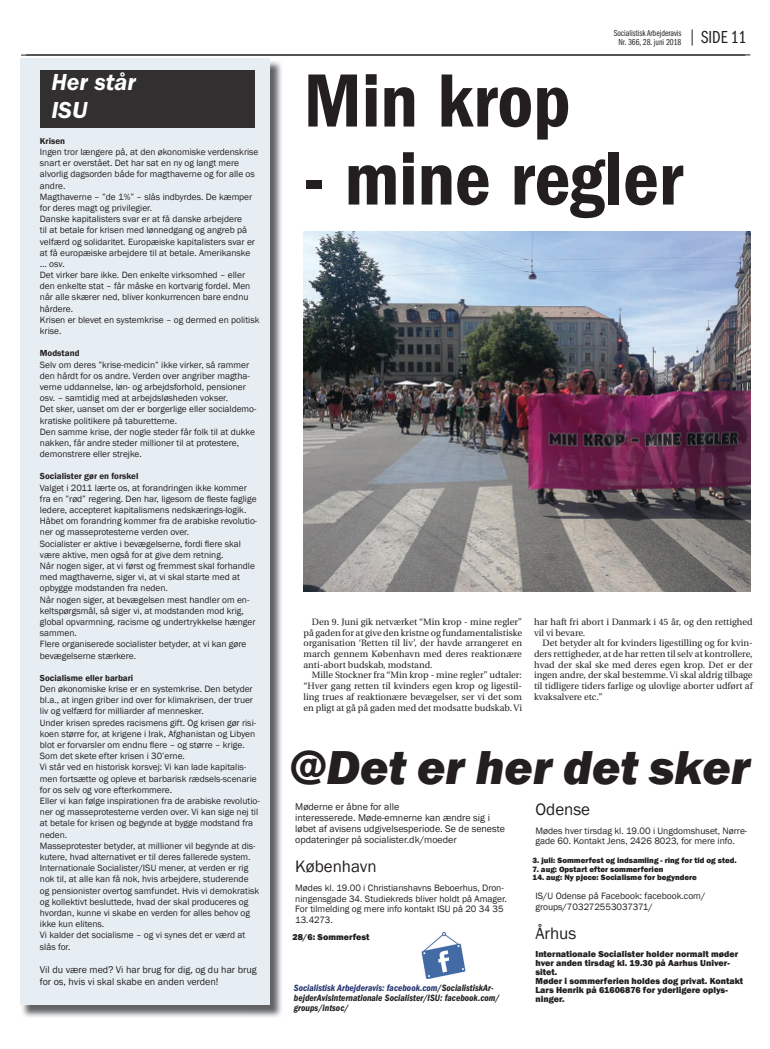
<style>
.page{position:relative;width:770px;height:1049px;background:#fff}
.page>*{position:absolute;margin:0;border:0;box-sizing:border-box;transform-origin:0 0}
.t1{font:600 condensed 78px "Franklin Gothic";color:#231f20}
.t2{font:italic 800 49px "Franklin Gothic";color:#231f20}
.t3{font:italic 600 24px/28px "Franklin Gothic";color:#fff}
.t4{font:18px "Franklin Gothic Book Cmpr";color:#231f20}
.t5{font:17px "Franklin Gothic";color:#231f20}
.t6{font:10px/11px "Franklin Gothic";color:#231f20}
.t7{font:9.5px/10.5px "Franklin Gothic";color:#231f20}
.t8{font:italic 600 condensed 9.5px/10px "Franklin Gothic";color:#231f20}
.t9{font:9.4px/11.2px "Franklin Gothic";color:#231f20}
.t10{font:9.2px/10.7px "Utopia";color:#231f20;text-align:justify}
.t11{font:800 9px/9px "Franklin Gothic";color:#231f20}
.t12{font:600 9px "Franklin Gothic";color:#231f20}
.t13{font:9px/9px "Franklin Gothic Book Cmpr";color:#231f20;text-align:center}
.t14{font:800 8px "Franklin Gothic";color:#231f20}
.s1{color:#243370}
</style>
<div class="page">
<svg style="left:692px;top:29px;width:1px;height:17px"></svg>
<hr style="left:26px;top:55px;width:724px;height:1px;background:#231f20">
<hr style="left:21px;top:55px;width:724px;height:1px;background:#231f20">
<img style="left:22px;top:61px;width:260px;height:956px">
<div style="left:20px;top:59px;width:250px;height:946px;background:#e7eef3"></div>
<div style="left:40px;top:70px;width:214px;height:58px;background:#312f30"></div>
<img style="left:303px;top:231px;width:447px;height:360px">
<img style="left:421px;top:933px;width:45px;height:46px">
<p class="t13" style="left:614px;top:29px;width:69px">Socialistisk Arbejderavis<br>Nr. 366, 28. juni 2018</p>
<h3 class="t4" style="left:701px;top:27px;width:47px">SIDE 11</h3>
<h3 class="t3" style="left:51px;top:69px;width:86px">Her står<br>ISU</h3>
<h1 class="t1" style="left:303px;top:56px;width:268px">Min krop</h1>
<h1 class="t1" style="left:303px;top:134px;width:381px">- mine regler</h1>
<p class="t12" style="left:40px;top:135px;width:27px">Krisen</p>
<p class="t9" style="left:40px;top:146px;width:221px">Ingen tror længere på, at den økonomiske verdenskrise snart er overstået. Det har sat en ny og langt mere alvorlig dagsorden både for magthaverne og for alle os andre.<br>Magthaverne – ”de 1%” – slås indbyrdes. De kæmper for deres magt og privilegier.<br>Danske kapitalisters svar er at få danske arbejdere<br>til at betale for krisen med lønnedgang og angreb på velfærd og solidaritet. Europæiske kapitalisters svar er at få europæiske arbejdere til at betale. Amerikanske ... osv.<br>Det virker bare ikke. Den enkelte virksomhed – eller den enkelte stat – får måske en kortvarig fordel. Men når alle skærer ned, bliver konkurrencen bare endnu hårdere.<br>Krisen er blevet en systemkrise – og dermed en politisk krise.</p>
<p class="t12" style="left:40px;top:348px;width:41px">Modstand</p>
<p class="t9" style="left:40px;top:359px;width:218px">Selv om deres ”krise-medicin” ikke virker, så rammer den hårdt for os andre. Verden over angriber magtha&shy;verne uddannelse, løn- og arbejdsforhold, pensioner osv. – samtidig med at arbejdsløsheden vokser.<br>Det sker, uanset om der er borgerlige eller socialdemo&shy;kratiske politikere på taburetterne.<br>Den samme krise, der nogle steder får folk til at dukke nakken, får andre steder millioner til at protestere, demonstrere eller strejke.</p>
<p class="t12" style="left:40px;top:471px;width:100px">Socialister gør en forskel</p>
<p class="t9" style="left:40px;top:482px;width:219px">Valget i 2011 lærte os, at forandringen ikke kommer fra en ”rød” regering. Den har, ligesom de fleste faglige ledere, accepteret kapitalismens nedskærings-logik.<br>Håbet om forandring kommer fra de arabiske revolutio&shy;ner og masseprotesterne verden over.<br>Socialister er aktive i bevægelserne, fordi flere skal være aktive, men også for at give dem retning.<br>Når nogen siger, at vi først og fremmest skal forhandle med magthaverne, siger vi, at vi skal starte med at opbygge modstanden fra neden.<br>Når nogen siger, at bevægelsen mest handler om en&shy;keltspørgsmål, så siger vi, at modstanden mod krig, global opvarmning, racisme og undertrykkelse hænger sammen.<br>Flere organiserede socialister betyder, at vi kan gøre bevægelserne stærkere.</p>
<p class="t12" style="left:40px;top:672px;width:95px">Socialisme eller barbari</p>
<p class="t9" style="left:40px;top:683px;width:221px">Den økonomiske krise er en systemkrise. Den betyder bl.a., at ingen griber ind over for klimakrisen, der truer liv og velfærd for milliarder af mennesker.<br>Under krisen spredes racismens gift. Og krisen gør risi&shy;koen større for, at krigene i Irak, Afghanistan og Libyen blot er forvarsler om endnu flere – og større – krige.<br>Som det skete efter krisen i 30’erne.<br>Vi står ved en historisk korsvej: Vi kan lade kapitalis&shy;men fortsætte og opleve et barbarisk rædsels-scenarie for os selv og vore efterkommere.<br>Eller vi kan følge inspirationen fra de arabiske revolutio&shy;ner og masseprotesterne verden over. Vi kan sige nej til at betale for krisen og begynde at bygge modstand fra neden.<br>Masseprotester betyder, at millioner vil begynde at dis&shy;kutere, hvad alternativet er til deres fallerede system.<br>Internationale Socialister/ISU mener, at verden er rig nok til, at alle kan få nok, hvis arbejdere, studerende og pensionister overtog samfundet. Hvis vi demokratisk og kollektivt besluttede, hvad der skal produceres og hvordan, kunne vi skabe en verden for alles behov og ikke kun elitens.<br>Vi kalder det socialisme – og vi synes det er værd at slås for.</p>
<p class="t6" style="left:40px;top:964px;width:218px;line-height:12px">Vil du være med? Vi har brug for dig, og du har brug for os, hvis vi skal skabe en anden verden!</p>
<p class="t10" style="left:534px;top:617px;width:220px">har haft fri abort i Danmark i 45 år, og den rettighed vil vi bevare.</p>
<p class="t10" style="left:534px;top:638px;width:220px;text-indent:9px">Det betyder alt for kvinders ligestilling og for kvin&shy;ders rettigheder, at de har retten til selv at kontrollere, hvad der skal ske med deres egen krop. Det er der ingen andre, der skal bestemme. Vi skal aldrig tilbage til tidligere tiders farlige og ulovlige aborter udført af kvaksalvere etc.”</p>
<p class="t10" style="left:303px;top:617px;width:220px;text-indent:9px">Den 9. Juni gik netværket “Min krop - mine regler” på gaden for at give den kristne og fundamentalistiske organisation ‘Retten til liv’, der havde arrangeret en march gennem København med deres reaktionære anti-abort budskab, modstand.</p>
<p class="t10" style="left:303px;top:670px;width:220px;text-indent:9px">Mille Stockner fra “Min krop - mine regler” udtaler: “Hver gang retten til kvinders egen krop og ligestil&shy;ling trues af reaktionære bevægelser, ser vi det som en pligt at gå på gaden med det modsatte budskab. Vi</p>
<h2 class="t2" style="left:289px;top:735px;width:463px">@Det er her det sker</h2>
<p class="t6" style="left:295px;top:801px;width:211px">Møderne er åbne for alle<br>interesserede. Møde-emnerne kan ændre sig i løbet af avisens udgivelsesperiode. Se de seneste opdateringer på socialister.dk/moeder</p>
<h3 class="t5" style="left:295px;top:856px;width:83px">København</h3>
<p class="t7" style="left:295px;top:883px;width:213px">Mødes kl. 19.00 i Christianshavns Beboerhus, Dron&shy;ningensgade 34. Studiekreds bliver holdt på Amager.<br>For tilmelding og mere info kontakt ISU på 20 34 35<br>13.4273.</p>
<p class="t11" style="left:292px;top:933px;width:79px">28/6: Sommerfest</p>
<h3 class="t5" style="left:535px;top:798px;width:56px">Odense</h3>
<p class="t7" style="left:535px;top:825px;width:213px">Mødes hver tirsdag kl. 19.00 i Ungdomshuset, Nørre&shy;gade 60. Kontakt Jens, 2426 8023, for mere info.</p>
<p class="t14" style="left:533px;top:855px;width:205px">3. juli: Sommerfest og indsamling - ring for tid og sted.</p>
<p class="t14" style="left:533px;top:864px;width:132px">7. aug: Opstart efter sommerferien</p>
<p class="t14" style="left:533px;top:872px;width:166px">14. aug: Ny pjece: Socialisme for begyndere</p>
<p class="t7" style="left:535px;top:891px;width:171px">IS/U Odense på Facebook: facebook.com/ groups/703272553037371/</p>
<h3 class="t5" style="left:535px;top:923px;width:42px">Århus</h3>
<p class="t11" style="left:535px;top:949px;width:209px">Internationale Socialister holder normalt møder hver anden tirsdag kl. 19.30 på Aarhus Univer&shy;sitet.<br>Møder i sommerferien holdes dog privat. Kontakt Lars Henrik på 61606876 for yderligere oplys&shy;ninger.</p>
<p class="t8" style="left:294px;top:983px;width:207px"><span class="s1">Socialistisk Arbejderavis: facebook.com</span>/SocialistiskAr&shy;bejderAvisInternationale Socialister/ISU: facebook.com/ groups/intsoc/</p>
</div>
